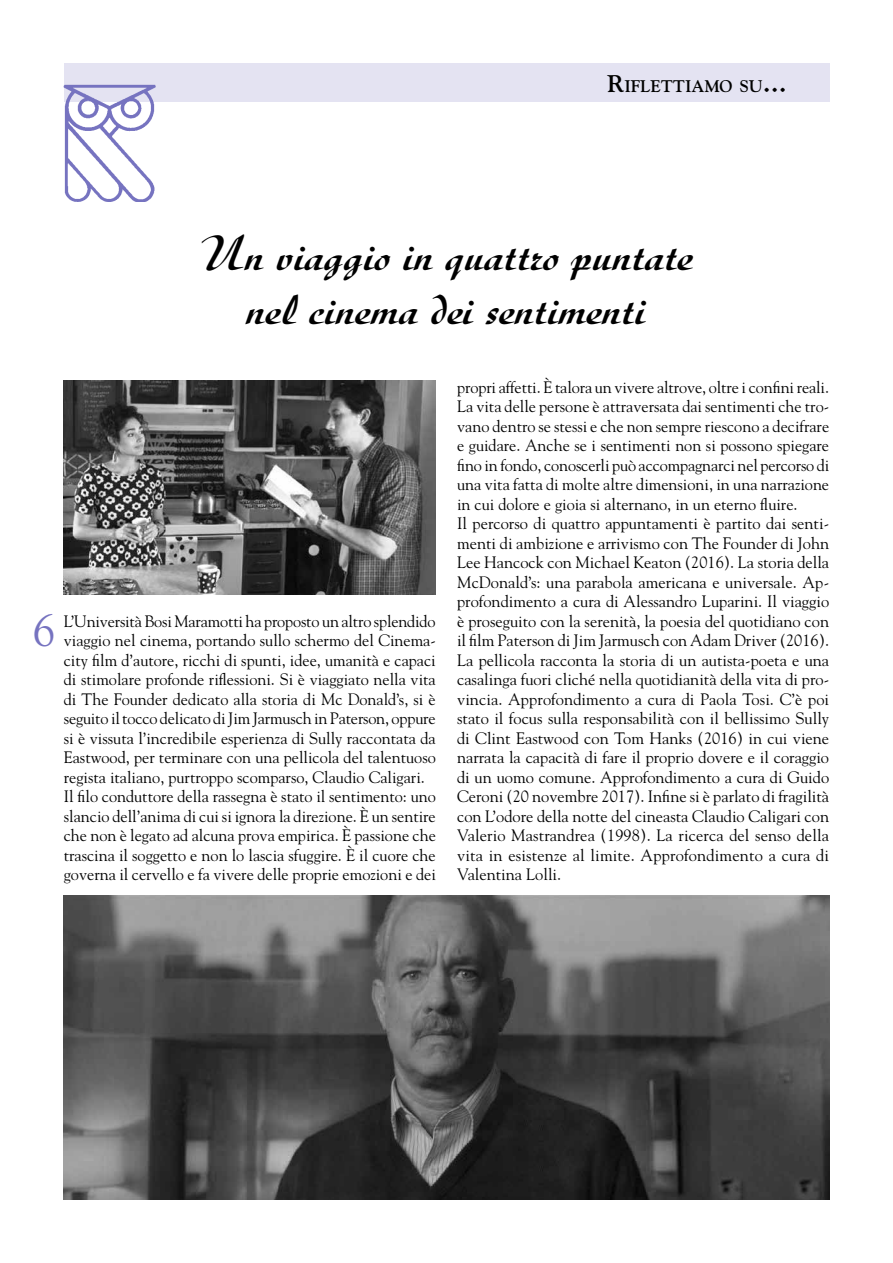
<style>
.page{position:relative;width:893px;height:1263px;background:#fff}
.page>*{position:absolute;margin:0;border:0;box-sizing:border-box;transform-origin:0 0}
.t1{font:700 49.5px/54px "Diskus LT Std";color:#000;text-align:center}
.t2{font:45px "Goudy Std";color:#7673c0}
.t3{font:700 16.8px "Goudy Std";color:#000}
.t4{font:16.5px/19.5px "Goudy Std";color:#000}
.s1{font-size:24px}
</style>
<div class="page">
<div style="left:64px;top:64px;width:765px;height:38px;background:#e4e3f2"></div>
<img style="left:64px;top:85px;width:92px;height:117px">
<img style="left:64px;top:381px;width:372px;height:214px">
<img style="left:64px;top:895px;width:765px;height:304px">
<p class="t3" style="left:607px;top:76px;width:181px"><span class="s1">R</span>IFLETTIAMO SU<span class="s1">…</span></p>
<h1 class="t1" style="left:199px;top:227px;width:496px">Un viaggio in quattro puntate nel cinema dei sentimenti</h1>
<h2 class="t2" style="left:33px;top:602px;width:24px">6</h2>
<p class="t4" style="left:64px;top:611px;width:374px">L’Università Bosi Maramotti ha proposto un altro splendido viaggio nel cinema, portando sullo schermo del Cinema&shy;city film d’autore, ricchi di spunti, idee, umanità e capaci di stimolare profonde riflessioni. Si è viaggiato nella vita di The Founder dedicato alla storia di Mc Donald’s, si è seguito il tocco delicato di Jim Jarmusch in Paterson, oppure si è vissuta l’incredibile esperienza di Sully raccontata da Eastwood, per terminare con una pellicola del talentuoso regista italiano, purtroppo scomparso, Claudio Caligari.<br>Il filo conduttore della rassegna è stato il sentimento: uno slancio dell’anima di cui si ignora la direzione. È un sentire che non è legato ad alcuna prova empirica. È passione che trascina il soggetto e non lo lascia sfuggire. È il cuore che governa il cervello e fa vivere delle proprie emozioni e dei</p>
<p class="t4" style="left:457px;top:377px;width:374px">propri affetti. È talora un vivere altrove, oltre i confini reali.<br>La vita delle persone è attraversata dai sentimenti che tro&shy;vano dentro se stessi e che non sempre riescono a decifrare e guidare. Anche se i sentimenti non si possono spiegare fino in fondo, conoscerli può accompagnarci nel percorso di una vita fatta di molte altre dimensioni, in una narrazione in cui dolore e gioia si alternano, in un eterno fluire.<br>Il percorso di quattro appuntamenti è partito dai senti&shy;menti di ambizione e arrivismo con The Founder di John Lee Hancock con Michael Keaton (2016). La storia della McDonald’s: una parabola americana e universale. Ap&shy;profondimento a cura di Alessandro Luparini. Il viaggio è proseguito con la serenità, la poesia del quotidiano con il film Paterson di Jim Jarmusch con Adam Driver (2016).<br>La pellicola racconta la storia di un autista-poeta e una casalinga fuori cliché nella quotidianità della vita di pro&shy;vincia. Approfondimento a cura di Paola Tosi. C’è poi stato il focus sulla responsabilità con il bellissimo Sully di Clint Eastwood con Tom Hanks (2016) in cui viene narrata la capacità di fare il proprio dovere e il coraggio di un uomo comune. Approfondimento a cura di Guido Ceroni (20 novembre 2017). Infine si è parlato di fragilità con L’odore della notte del cineasta Claudio Caligari con Valerio Mastrandrea (1998). La ricerca del senso della vita in esistenze al limite. Approfondimento a cura di Valentina Lolli.</p>
</div>
